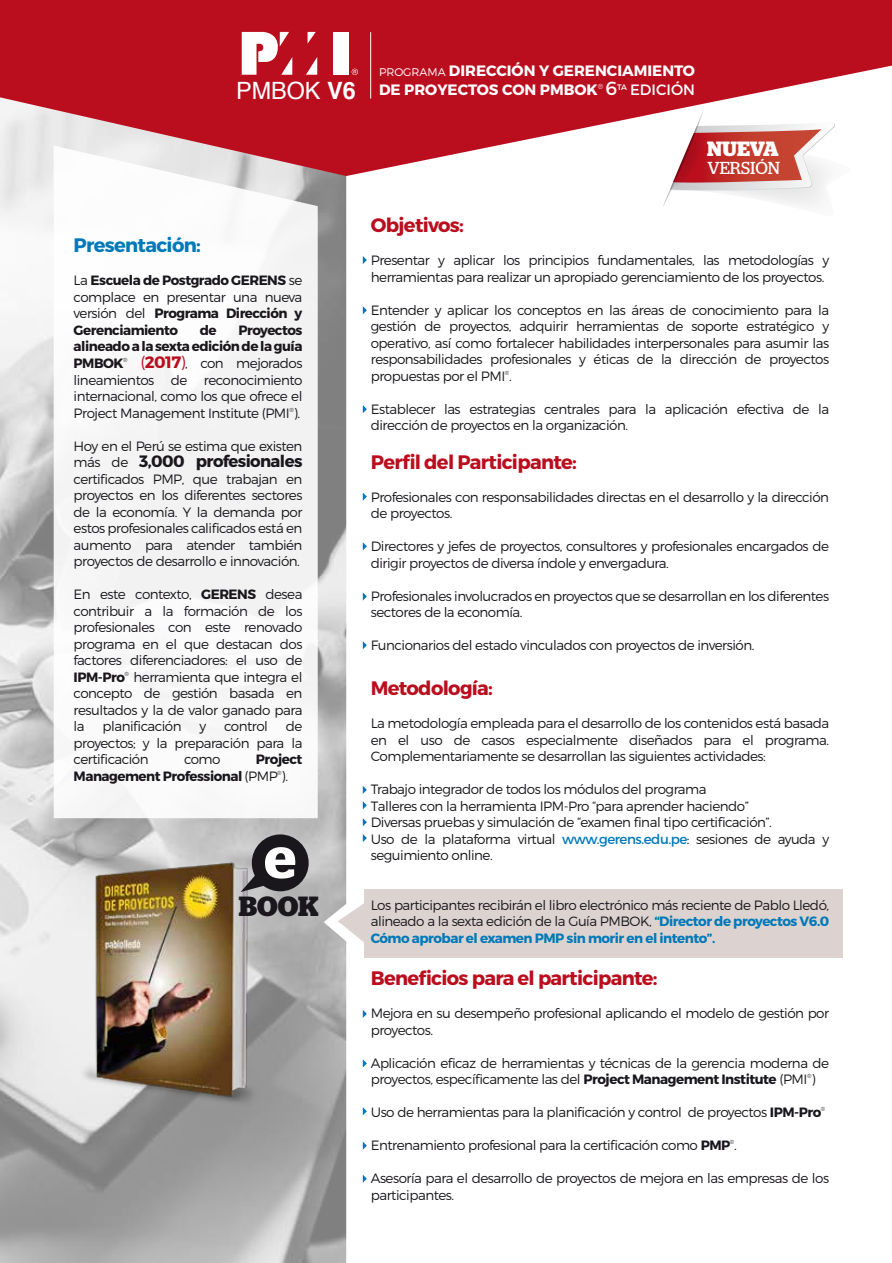
<style>
.page{position:relative;width:892px;height:1263px;background:#fff}
.page>*{position:absolute;margin:0;border:0;box-sizing:border-box;transform-origin:0 0}
.t1{font:600 58.05px "Stag";color:#fff}
.t2{font:700 27.75px "Stag";color:#1a171c}
.t3{font:23.85px "Helvetica";color:#fff}
.t4{font:700 20.7px "Stag";letter-spacing:-.005em;color:#fff}
.t5{font:700 19.5px "Montserrat";letter-spacing:-.035em;color:#ba0e1e}
.t6{font:700 19.5px "Montserrat";letter-spacing:-.035em;color:#0079b9}
.t7{font:19.05px "Montserrat";color:#fff}
.t8{font:17.25px "Stag";letter-spacing:-.005em;color:#fff}
.t9{font:700 16.5px "Montserrat";letter-spacing:-.035em;color:#1a171c}
.t10{font:700 15px/19px "Montserrat";color:#fff}
.t11{font:15px "Montserrat";color:#fff}
.t12{font:300 13.5px/16.5px "Montserrat";letter-spacing:-.035em;color:#1a171c}
.t13{font:700 13.5px/16.5px "Montserrat";letter-spacing:-.035em;color:#1a171c;text-align:justify}
.t14{font:300 6px "Montserrat";color:#1a171c}
.s1{font-weight:700}
.s2{font-weight:300;font-size:11.1px}
.s3{font-weight:300}
.s4{font-size:16.5px;color:#ba0e1e}
.s5{font-weight:700;font-size:16.5px;color:#ba0e1e}
.s6{font-weight:300;font-size:13.5px}
.s7{font-weight:400;color:#0079b9}
.s8{font-weight:700;color:#0079b9}
</style>
<div class="page">
<svg style="left:663px;top:176px;width:164px;height:30px"></svg>
<img style="left:0;top:176px;width:346px;height:1087px">
<svg style="left:0;top:0;width:892px;height:176px;fill:#ba0e1e"></svg>
<hr style="left:370px;top:32px;width:1px;height:67px;background:#fff">
<svg style="left:363px;top:786px;width:4px;height:8px"></svg>
<svg style="left:363px;top:801px;width:4px;height:8px"></svg>
<svg style="left:363px;top:818px;width:4px;height:8px"></svg>
<svg style="left:363px;top:834px;width:4px;height:8px"></svg>
<svg style="left:363px;top:256px;width:4px;height:8px"></svg>
<svg style="left:363px;top:405px;width:4px;height:8px"></svg>
<svg style="left:363px;top:306px;width:4px;height:8px"></svg>
<svg style="left:363px;top:641px;width:4px;height:8px"></svg>
<svg style="left:363px;top:592px;width:4px;height:8px"></svg>
<svg style="left:363px;top:542px;width:4px;height:8px"></svg>
<svg style="left:363px;top:493px;width:4px;height:8px"></svg>
<svg style="left:363px;top:1059px;width:4px;height:8px"></svg>
<svg style="left:363px;top:1175px;width:4px;height:8px"></svg>
<svg style="left:363px;top:1010px;width:4px;height:8px"></svg>
<svg style="left:363px;top:1142px;width:4px;height:8px"></svg>
<svg style="left:363px;top:1107px;width:4px;height:8px"></svg>
<svg style="left:54px;top:146px;width:264px;height:672px"></svg>
<img style="left:74px;top:837px;width:194px;height:281px">
<svg style="left:242px;top:32px;width:50px;height:43px"></svg>
<svg style="left:306px;top:57px;width:11px;height:18px"></svg>
<svg style="left:308px;top:32px;width:8px;height:12px"></svg>
<div style="left:333px;top:32px;width:16px;height:43px;background:#fff"></div>
<svg style="left:352px;top:69px;width:6px;height:6px"></svg>
<svg style="left:241px;top:834px;width:68px;height:58px;background:#4f4d51"></svg>
<div style="left:364px;top:889px;width:479px;height:68px;background:#dcd3d0"></div>
<svg style="left:338px;top:901px;width:26px;height:46px"></svg>
<h3 class="t3" style="left:236px;top:73px;width:121px">PMBOK <span class="s1">V6</span></h3>
<p class="t10" style="left:379px;top:62px;width:317px"><span class="s2">PROGRAMA</span> DIRECCIÓN Y GERENCIAMIENTO<br>DE PROYECTOS CON PMBOK<sup>®</sup></p>
<h3 class="t7" style="left:605px;top:77px;width:13px">6</h3>
<p class="t11" style="left:617px;top:81px;width:79px"><sup>TA</sup> EDICIÓN</p>
<h3 class="t4" style="left:707px;top:137px;width:73px">NUEVA</h3>
<p class="t8" style="left:707px;top:158px;width:74px">VERSIÓN</p>
<h3 class="t6" style="left:74px;top:233px;width:129px">Presentación:</h3>
<p class="t13" style="left:74px;top:273px;width:230px"><span class="s3">La</span> Escuela de Postgrado GERENS <span class="s3">se complace en presentar una nueva versión del</span> Programa Dirección y Gerenciamiento</p>
<p class="t13" style="left:200px;top:322px;width:18px">de</p>
<p class="t13" style="left:74px;top:322px;width:230px;text-indent:165px">Proyectos alineado a la sexta edición de la guía PMBOK</p>
<p class="t12" style="left:74px;top:355px;width:230px;text-align:justify;text-indent:67px"><span class="s4">(</span><span class="s5">2017</span><span class="s4">)</span>, con mejorados lineamientos de reconocimiento internacional, como los que ofrece el Project Management Institute (PMI ).</p>
<p class="t14" style="left:123px;top:356px;width:6px">®</p>
<p class="t14" style="left:289px;top:406px;width:6px">®</p>
<p class="t12" style="left:74px;top:437px;width:230px">Hoy en el Perú se estima que existen</p>
<p class="t9" style="left:74px;top:451px;width:230px"><span class="s6">más de</span> 3,000 profesionales</p>
<p class="t12" style="left:74px;top:470px;width:230px;text-align:justify">certificados PMP, que trabajan en proyectos en los diferentes sectores de la economía. Y la demanda por estos profesionales calificados está en aumento para atender también proyectos de desarrollo e innovación.</p>
<p class="t12" style="left:74px;top:586px;width:230px;text-align:justify">En este contexto, <span class="s1">GERENS</span> desea contribuir a la formación de los profesionales con este renovado programa en el que destacan dos factores diferenciadores: el uso de</p>
<p class="t13" style="left:74px;top:669px;width:53px">IPM-Pro</p>
<p class="t14" style="left:125px;top:670px;width:6px">®</p>
<p class="t12" style="left:74px;top:668px;width:230px;text-align:justify;text-indent:60px">herramienta que integra el concepto de gestión basada en resultados y la de valor ganado para la</p>
<p class="t12" style="left:102px;top:718px;width:81px">planificación</p>
<p class="t12" style="left:199px;top:718px;width:8px">y</p>
<p class="t12" style="left:224px;top:718px;width:45px">control</p>
<p class="t12" style="left:74px;top:718px;width:230px;text-align:justify;text-indent:212px">de proyectos; y la preparación para la certificación</p>
<p class="t13" style="left:74px;top:751px;width:230px;text-indent:182px">Project<br>Management Professional <span class="s3">(PMP ).</span></p>
<p class="t12" style="left:184px;top:751px;width:38px">como</p>
<p class="t14" style="left:277px;top:769px;width:6px">®</p>
<h1 class="t1" style="left:264px;top:823px;width:33px">e</h1>
<h2 class="t2" style="left:239px;top:890px;width:81px">BOOK</h2>
<h3 class="t5" style="left:371px;top:213px;width:95px">Objetivos:</h3>
<p class="t12" style="left:371px;top:252px;width:460px">Presentar y aplicar los principios fundamentales, las metodologías y herramientas para realizar un apropiado gerenciamiento de los proyectos.</p>
<p class="t12" style="left:371px;top:302px;width:460px;text-align:justify">Entender y aplicar los conceptos en las áreas de conocimiento para la gestión de proyectos, adquirir herramientas de soporte estratégico y operativo, así como fortalecer habilidades interpersonales para asumir las responsabilidades profesionales y éticas de la dirección de proyectos propuestas por el PMI .</p>
<p class="t14" style="left:505px;top:369px;width:6px">®</p>
<p class="t12" style="left:371px;top:401px;width:460px">Establecer las estrategias centrales para la aplicación efectiva de la dirección de proyectos en la organización.</p>
<h3 class="t5" style="left:371px;top:450px;width:208px">Perfil del Participante:</h3>
<p class="t12" style="left:371px;top:489px;width:460px">Profesionales con responsabilidades directas en el desarrollo y la dirección de proyectos.</p>
<p class="t12" style="left:371px;top:538px;width:460px">Directores y jefes de proyectos, consultores y profesionales encargados de dirigir proyectos de diversa índole y envergadura.</p>
<p class="t12" style="left:371px;top:588px;width:460px">Profesionales involucrados en proyectos que se desarrollan en los diferentes sectores de la economía.</p>
<p class="t12" style="left:371px;top:637px;width:385px">Funcionarios del estado vinculados con proyectos de inversión.</p>
<h3 class="t5" style="left:371px;top:676px;width:124px">Metodología:</h3>
<p class="t12" style="left:371px;top:715px;width:460px;text-align:justify">La metodología empleada para el desarrollo de los contenidos está basada en el uso de casos especialmente diseñados para el programa.<br>Complementariamente se desarrollan las siguientes actividades:</p>
<p class="t12" style="left:371px;top:781px;width:460px">Trabajo integrador de todos los módulos del programa<br>Talleres con la herramienta IPM-Pro “para aprender haciendo”<br>Diversas pruebas y simulación de “examen final tipo certificación”.<br>Uso de la plataforma virtual <span class="s7">www.gerens.edu.pe</span>: sesiones de ayuda y seguimiento online.</p>
<p class="t12" style="left:371px;top:896px;width:460px;text-align:justify">Los participantes recibirán el libro electrónico más reciente de Pablo Lledó, alineado a la sexta edición de la Guía PMBOK, <span class="s8">“Director de proyectos V6.0<br>Cómo aprobar el examen PMP sin morir en el intento”.</span></p>
<h3 class="t5" style="left:371px;top:966px;width:288px">Beneficios para el participante:</h3>
<p class="t12" style="left:371px;top:1005px;width:460px">Mejora en su desempeño profesional aplicando el modelo de gestión por proyectos.</p>
<p class="t12" style="left:371px;top:1054px;width:460px">Aplicación eficaz de herramientas y técnicas de la gerencia moderna de proyectos, específicamente las del <span class="s1">Project Management Institute</span> (PMI )</p>
<p class="t14" style="left:807px;top:1072px;width:6px">®</p>
<p class="t12" style="left:371px;top:1104px;width:452px">Uso de herramientas para la planificación y control de proyectos <span class="s1">IPM-Pro</span></p>
<p class="t14" style="left:821px;top:1105px;width:6px">®</p>
<p class="t12" style="left:371px;top:1137px;width:368px">Entrenamiento profesional para la certificación como <span class="s1">PMP</span> .</p>
<p class="t14" style="left:730px;top:1138px;width:6px">®</p>
<p class="t12" style="left:371px;top:1170px;width:460px">Asesoría para el desarrollo de proyectos de mejora en las empresas de los participantes.</p>
</div>
